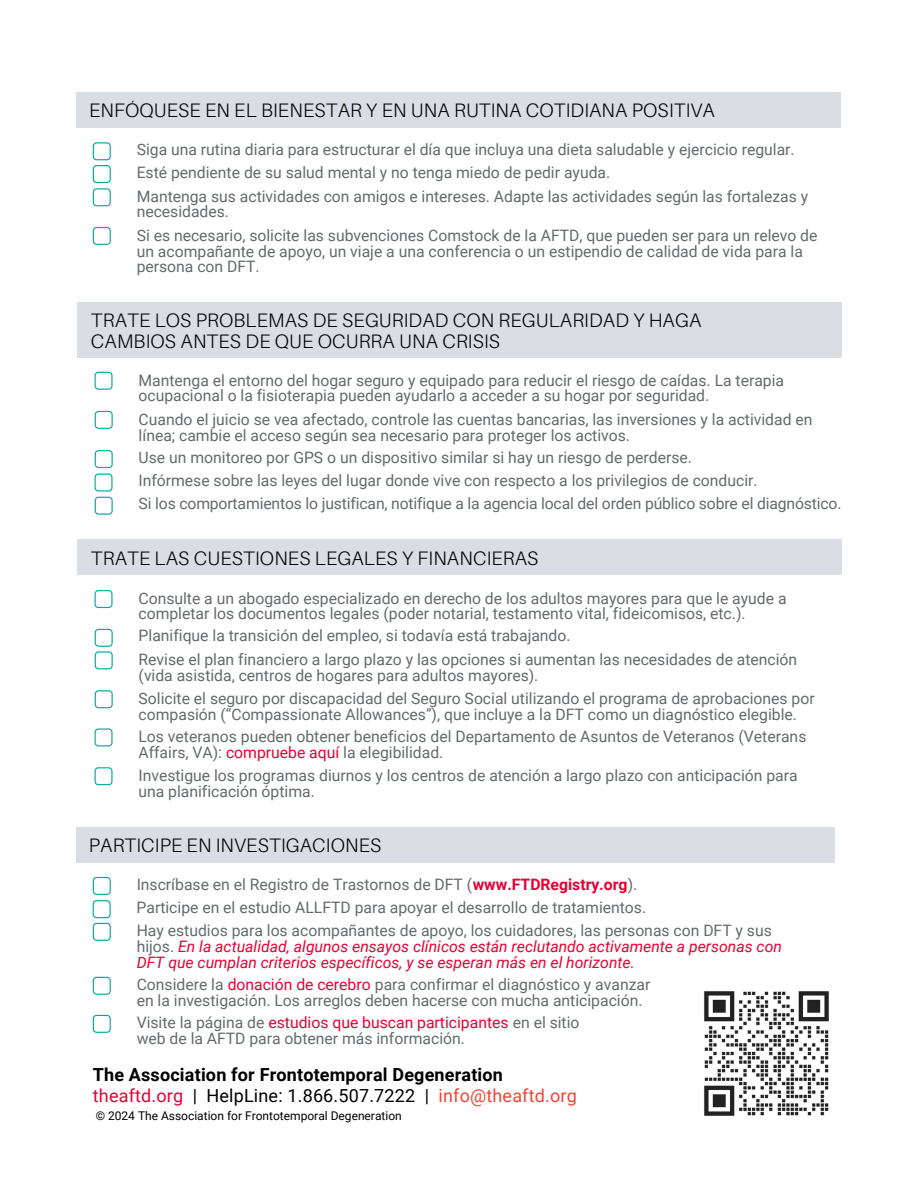
<style>
.page{position:relative;width:918px;height:1188px;background:#fff}
.page>*{position:absolute;margin:0;border:0;box-sizing:border-box;transform-origin:0 0}
.t1{font:300 19.5px/21.3px "Aileron";letter-spacing:.01em;color:#000}
.t2{font:700 18px "Roboto";letter-spacing:.01em;color:#000}
.t3{font:18px "Roboto";letter-spacing:.01em;color:#000}
.t4{font:18px "Roboto";letter-spacing:.01em;color:#f44336}
.t5{font:15.75px/15.8px "Roboto";color:#65696e}
.t6{font:italic 15.75px/15.8px "Roboto";color:#e70033}
.t7{font:12px "Roboto";color:#000}
.s1{color:#e70033}
.s2{font-weight:700;color:#e70033}
.s3{font-style:normal;color:#65696e}
</style>
<div class="page">
<div style="left:76px;top:92px;width:764px;height:36px;background:#d9dde4"></div>
<svg style="left:93px;top:142px;width:18px;height:64px"></svg>
<svg style="left:93px;top:227px;width:18px;height:18px"></svg>
<div style="left:78px;top:302px;width:764px;height:55px;background:#d9dde4"></div>
<svg style="left:95px;top:372px;width:18px;height:18px"></svg>
<svg style="left:95px;top:411px;width:18px;height:18px"></svg>
<svg style="left:95px;top:450px;width:18px;height:18px"></svg>
<svg style="left:95px;top:474px;width:18px;height:41px"></svg>
<div style="left:78px;top:540px;width:764px;height:35px;background:#d9dde4"></div>
<svg style="left:95px;top:590px;width:18px;height:18px"></svg>
<svg style="left:95px;top:629px;width:18px;height:40px"></svg>
<svg style="left:95px;top:690px;width:18px;height:18px"></svg>
<svg style="left:95px;top:728px;width:18px;height:18px"></svg>
<svg style="left:95px;top:767px;width:18px;height:18px"></svg>
<svg style="left:93px;top:977px;width:18px;height:18px"></svg>
<svg style="left:93px;top:877px;width:18px;height:64px"></svg>
<svg style="left:93px;top:1015px;width:18px;height:18px"></svg>
<div style="left:76px;top:827px;width:759px;height:36px;background:#d9dde4"></div>
<img style="left:704px;top:991px;width:125px;height:125px">
<h1 class="t1" style="left:89px;top:99px;width:627px">ENFÓQUESE EN EL BIENESTAR Y EN UNA RUTINA COTIDIANA POSITIVA</h1>
<h4 class="t5" style="left:137px;top:142px;width:660px">Siga una rutina diaria para estructurar el día que incluya una dieta saludable y ejercicio regular.</h4>
<h4 class="t5" style="left:137px;top:188px;width:673px">Mantenga sus actividades con amigos e intereses. Adapte las actividades según las fortalezas y necesidades.</h4>
<h4 class="t5" style="left:137px;top:228px;width:682px">Si es necesario, solicite las subvenciones Comstock de la AFTD, que pueden ser para un relevo de un acompañante de apoyo, un viaje a una conferencia o un estipendio de calidad de vida para la persona con DFT.</h4>
<h4 class="t5" style="left:137px;top:165px;width:475px">Esté pendiente de su salud mental y no tenga miedo de pedir ayuda.</h4>
<p class="t1" style="left:91px;top:309px;width:612px">TRATE LOS PROBLEMAS DE SEGURIDAD CON REGULARIDAD Y HAGA<br>CAMBIOS ANTES DE QUE OCURRA UNA CRISIS</p>
<h4 class="t5" style="left:138px;top:372px;width:647px">Mantenga el entorno del hogar seguro y equipado para reducir el riesgo de caídas. La terapia ocupacional o la fisioterapia pueden ayudarlo a acceder a su hogar por seguridad.</h4>
<h1 class="t5" style="left:139px;top:412px;width:675px">Cuando el juicio se vea afectado, controle las cuentas bancarias, las inversiones y la actividad en línea; cambie el acceso según sea necesario para proteger los activos.</h1>
<p class="t5" style="left:139px;top:450px;width:555px">Use un monitoreo por GPS o un dispositivo similar si hay un riesgo de perderse.</p>
<p class="t5" style="left:138px;top:473px;width:621px">Infórmese sobre las leyes del lugar donde vive con respecto a los privilegios de conducir.</p>
<p class="t5" style="left:139px;top:496px;width:704px">Si los comportamientos lo justifican, notifique a la agencia local del orden público sobre el diagnóstico.</p>
<p class="t1" style="left:91px;top:547px;width:449px">TRATE LAS CUESTIONES LEGALES Y FINANCIERAS</p>
<p class="t5" style="left:138px;top:590px;width:650px">Consulte a un abogado especializado en derecho de los adultos mayores para que le ayude a completar los documentos legales (poder notarial, testamento vital, fideicomisos, etc.).</p>
<p class="t5" style="left:139px;top:628px;width:434px">Planifique la transición del empleo, si todavía está trabajando.</p>
<h4 class="t5" style="left:139px;top:652px;width:660px">Revise el plan financiero a largo plazo y las opciones si aumentan las necesidades de atención (vida asistida, centros de hogares para adultos mayores).</h4>
<h4 class="t5" style="left:139px;top:690px;width:678px">Solicite el seguro por discapacidad del Seguro Social utilizando el programa de aprobaciones por compasión (“Compassionate Allowances”), que incluye a la DFT como un diagnóstico elegible.</h4>
<h4 class="t5" style="left:138px;top:729px;width:669px">Los veteranos pueden obtener beneficios del Departamento de Asuntos de Veteranos (Veterans<br>Affairs, VA): <span class="s1">compruebe aquí</span> la elegibilidad.</h4>
<h4 class="t5" style="left:138px;top:768px;width:661px">Investigue los programas diurnos y los centros de atención a largo plazo con anticipación para una planificación óptima.</h4>
<p class="t1" style="left:89px;top:834px;width:294px">PARTICIPE EN INVESTIGACIONES</p>
<h4 class="t5" style="left:137px;top:877px;width:502px">Inscríbase en el Registro de Trastornos de DFT (<span class="s2">www.FTDRegistry.org</span>).</h4>
<p class="t5" style="left:137px;top:899px;width:511px">Participe en el estudio ALLFTD para apoyar el desarrollo de tratamientos.</p>
<p class="t6" style="left:137px;top:923px;width:647px"><span class="s3">Hay estudios para los acompañantes de apoyo, los cuidadores, las personas con DFT y sus hijos.</span> En la actualidad, algunos ensayos clínicos están reclutando activamente a personas con<br>DFT que cumplan criterios específicos, y se esperan más en el horizonte.</p>
<h1 class="t5" style="left:137px;top:977px;width:515px">Considere la <span class="s1">donación de cerebro</span> para confirmar el diagnóstico y avanzar en la investigación. Los arreglos deben hacerse con mucha anticipación.</h1>
<p class="t5" style="left:137px;top:1015px;width:444px">Visite la página de <span class="s1">estudios que buscan participantes</span> en el sitio web de la AFTD para obtener más información.</p>
<p class="t2" style="left:93px;top:1064px;width:412px">The Association for Frontotemporal Degeneration</p>
<h4 class="t7" style="left:96px;top:1109px;width:308px">© 2024 The Association for Frontotemporal Degeneration</h4>
<p class="t3" style="left:93px;top:1086px;width:338px"><span class="s1">theaftd.org</span> | HelpLine: 1.866.507.7222 |</p>
<p class="t4" style="left:439px;top:1086px;width:140px">info@theaftd.org</p>
</div>
